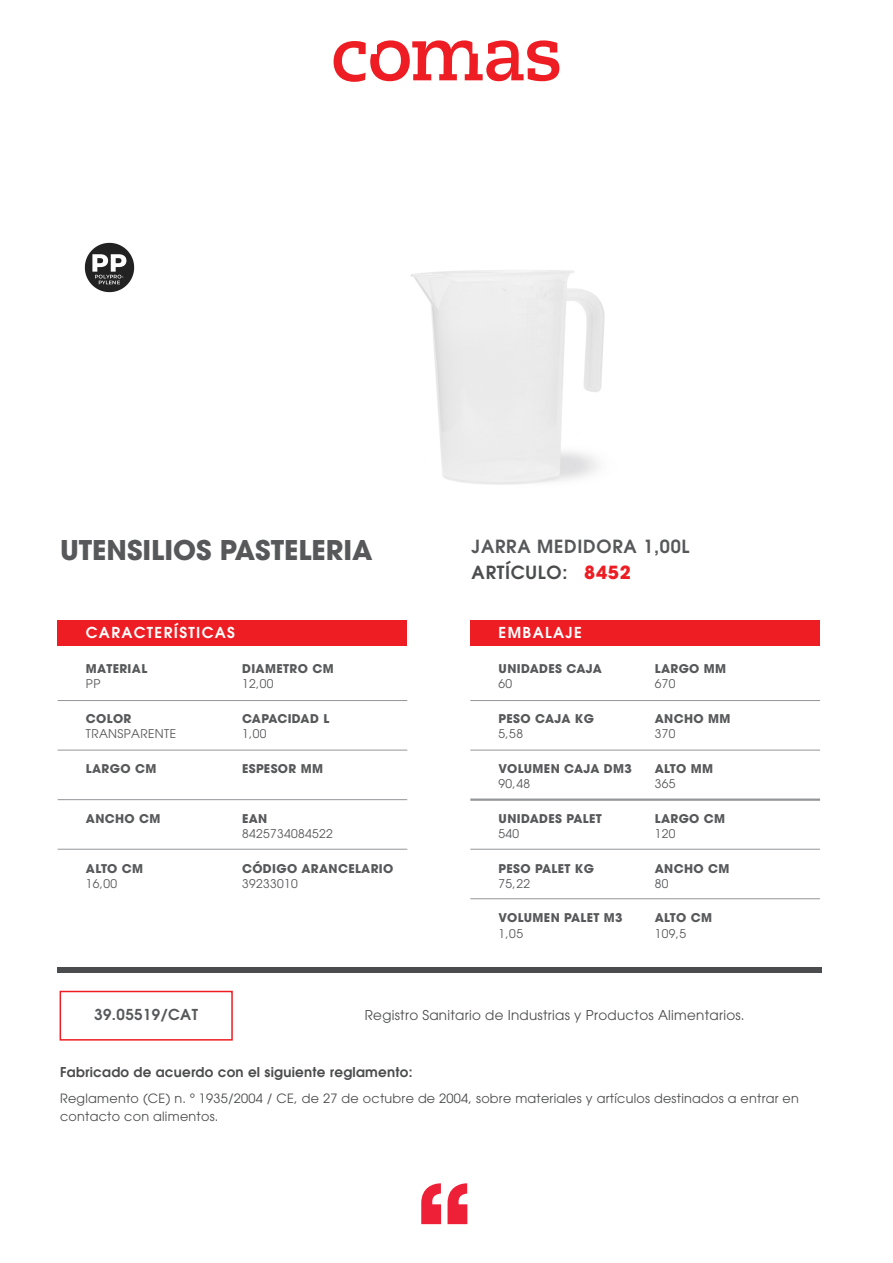
<style>
.page{position:relative;width:893px;height:1263px;background:#fff}
.page>*{position:absolute;margin:0;border:0;box-sizing:border-box;transform-origin:0 0}
.t1{font:700 27px "Avant Garde";color:#57585a}
.t2{font:600 18px/25.7px "Avant Garde";letter-spacing:.04em;color:#57585a}
.t3{font:600 15px "Avant Garde";letter-spacing:.09em;color:#fff}
.t4{font:600 15px "Avant Garde";letter-spacing:.03em;color:#57585a}
.t5{font:13.5px "Avant Garde";letter-spacing:.02em;color:#4b4c4d}
.t6{font:600 13.5px "Avant Garde";letter-spacing:.02em;color:#4b4c4d}
.t7{font:12.75px/18px "Avant Garde";letter-spacing:.02em;color:#4b4c4d}
.t8{font:700 12px "Avant Garde";letter-spacing:.03em;color:#57585a}
.t9{font:12px "Avant Garde";letter-spacing:.03em;color:#57585a}
.t10{font:700 12px "Avant Garde";letter-spacing:.01em;color:#57585a}
.s1{color:#4b4c4d}
.s2{font-weight:700;color:#ee1d23}
</style>
<div class="page">
<svg style="left:421px;top:1183px;width:20px;height:41px"></svg>
<svg style="left:448px;top:1183px;width:19px;height:41px"></svg>
<svg style="left:334px;top:40px;width:225px;height:42px"></svg>
<div style="left:58px;top:620px;width:349px;height:25px;background:#ee1d23"></div>
<div style="left:58px;top:967px;width:764px;height:6px;background:#4b4c4d"></div>
<hr style="left:58px;top:700px;width:349px;height:1px;background:#939598">
<hr style="left:58px;top:750px;width:349px;height:1px;background:#939598">
<hr style="left:58px;top:799px;width:349px;height:1px;background:#939598">
<hr style="left:58px;top:849px;width:349px;height:1px;background:#939598">
<div style="left:470px;top:620px;width:350px;height:25px;background:#ee1d23"></div>
<hr style="left:470px;top:700px;width:350px;height:1px;background:#939598">
<hr style="left:470px;top:750px;width:350px;height:1px;background:#939598">
<hr style="left:470px;top:798px;width:350px;height:3px;background:#939598">
<hr style="left:470px;top:849px;width:350px;height:1px;background:#939598">
<hr style="left:470px;top:898px;width:350px;height:1px;background:#939598">
<div style="left:60px;top:991px;width:173px;height:49px;border:2px solid #ee1d23"></div>
<img style="left:84px;top:242px;width:51px;height:51px">
<img style="left:411px;top:270px;width:194px;height:215px">
<h1 class="t1" style="left:60px;top:532px;width:314px">UTENSILIOS PASTELERIA</h1>
<h2 class="t2" style="left:472px;top:533px;width:219px">JARRA MEDIDORA 1,00L<br><span class="s1">ARTÍCULO:</span> <span class="s2">8452</span></h2>
<p class="t3" style="left:86px;top:623px;width:151px">CARACTERÍSTICAS</p>
<p class="t8" style="left:86px;top:661px;width:63px">MATERIAL</p>
<p class="t9" style="left:86px;top:677px;width:16px">PP</p>
<p class="t8" style="left:242px;top:661px;width:93px">DIAMETRO CM</p>
<p class="t9" style="left:242px;top:677px;width:33px">12,00</p>
<p class="t10" style="left:242px;top:711px;width:89px">CAPACIDAD L</p>
<p class="t9" style="left:242px;top:727px;width:26px">1,00</p>
<p class="t8" style="left:242px;top:761px;width:83px">ESPESOR MM</p>
<p class="t8" style="left:86px;top:711px;width:47px">COLOR</p>
<p class="t9" style="left:86px;top:727px;width:92px">TRANSPARENTE</p>
<p class="t8" style="left:86px;top:761px;width:72px">LARGO CM</p>
<p class="t8" style="left:86px;top:810px;width:76px">ANCHO CM</p>
<p class="t8" style="left:242px;top:810px;width:27px">EAN</p>
<p class="t9" style="left:242px;top:826px;width:92px">8425734084522</p>
<p class="t3" style="left:499px;top:623px;width:85px">EMBALAJE</p>
<p class="t8" style="left:499px;top:661px;width:105px">UNIDADES CAJA</p>
<p class="t9" style="left:499px;top:677px;width:15px">60</p>
<p class="t8" style="left:499px;top:711px;width:97px">PESO CAJA KG</p>
<p class="t9" style="left:499px;top:727px;width:26px">5,58</p>
<p class="t8" style="left:499px;top:761px;width:135px">VOLUMEN CAJA DM3</p>
<p class="t9" style="left:499px;top:777px;width:33px">90,48</p>
<p class="t8" style="left:499px;top:810px;width:105px">UNIDADES PALET</p>
<p class="t9" style="left:499px;top:826px;width:22px">540</p>
<p class="t8" style="left:655px;top:661px;width:73px">LARGO MM</p>
<p class="t9" style="left:655px;top:677px;width:22px">670</p>
<p class="t8" style="left:655px;top:711px;width:77px">ANCHO MM</p>
<p class="t9" style="left:655px;top:727px;width:22px">370</p>
<p class="t8" style="left:655px;top:761px;width:60px">ALTO MM</p>
<p class="t9" style="left:655px;top:777px;width:22px">365</p>
<p class="t8" style="left:655px;top:810px;width:72px">LARGO CM</p>
<p class="t9" style="left:655px;top:826px;width:22px">120</p>
<p class="t8" style="left:86px;top:860px;width:59px">ALTO CM</p>
<p class="t9" style="left:86px;top:876px;width:33px">16,00</p>
<p class="t8" style="left:242px;top:860px;width:153px">CÓDIGO ARANCELARIO</p>
<p class="t9" style="left:242px;top:876px;width:57px">39233010</p>
<p class="t8" style="left:499px;top:860px;width:97px">PESO PALET KG</p>
<p class="t9" style="left:499px;top:876px;width:33px">75,22</p>
<p class="t8" style="left:499px;top:910px;width:126px">VOLUMEN PALET M3</p>
<p class="t9" style="left:499px;top:926px;width:26px">1,05</p>
<p class="t8" style="left:655px;top:860px;width:76px">ANCHO CM</p>
<p class="t9" style="left:655px;top:876px;width:15px">80</p>
<p class="t8" style="left:655px;top:910px;width:59px">ALTO CM</p>
<p class="t9" style="left:655px;top:926px;width:33px">109,5</p>
<p class="t4" style="left:94px;top:1005px;width:105px">39.05519/CAT</p>
<p class="t5" style="left:365px;top:1007px;width:381px">Registro Sanitario de Industrias y Productos Alimentarios.</p>
<p class="t6" style="left:60px;top:1063px;width:354px">Fabricado de acuerdo con el siguiente reglamento:</p>
<p class="t7" style="left:60px;top:1090px;width:740px">Reglamento (CE) n. º 1935/2004 / CE, de 27 de octubre de 2004, sobre materiales y artículos destinados a entrar en contacto con alimentos.</p>
</div>
